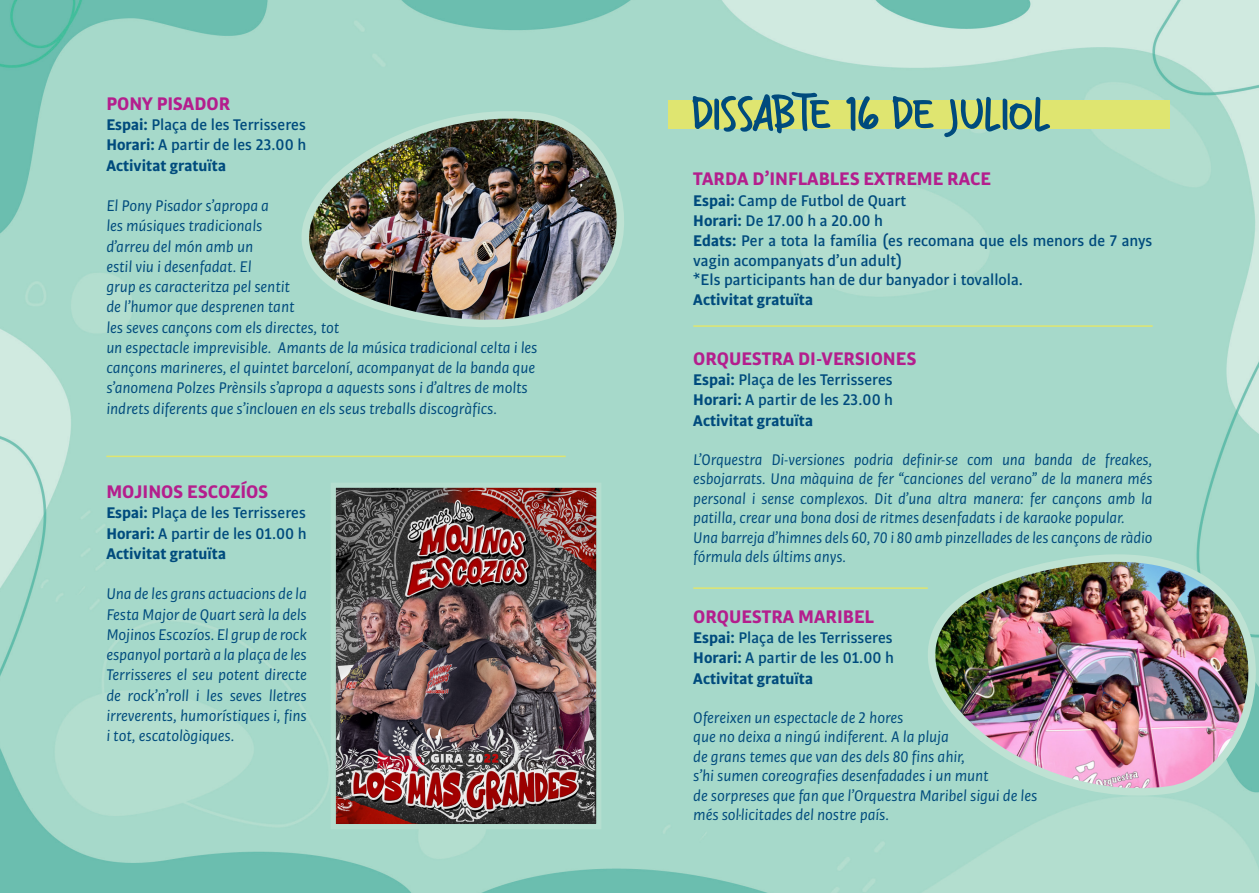
<style>
.page{position:relative;width:1259px;height:893px;background:#fff}
.page>*{position:absolute;margin:0;border:0;box-sizing:border-box;transform-origin:0 0}
.t1{font:700 19.5px "Bulo";color:#b41e8d}
.t2{font:italic 16.5px/20.2px "Bulo";color:#004b7d}
.t3{font:500 16.5px/19.5px "Bulo";color:#004b7d}
.t4{font:700 16.5px "Bulo";color:#004b7d}
.s1{font-weight:700}
</style>
<div class="page">
<img style="left:0;top:0;width:1259px;height:893px">
<div style="left:668px;top:100px;width:501px;height:29px;background:#dfe570"></div>
<svg style="left:692px;top:92px;width:358px;height:46px"></svg>
<img style="left:788px;top:514px;width:471px;height:301px">
<img style="left:337px;top:489px;width:258px;height:334px">
<div style="left:331px;top:483px;width:270px;height:346px;border:5px solid #b4decf"></div>
<hr style="left:106px;top:456px;width:460px;height:1px;background:#dfe570">
<hr style="left:693px;top:325px;width:459px;height:2px;background:#dfe570">
<hr style="left:693px;top:587px;width:234px;height:2px;background:#dfe570">
<img style="left:164px;top:94px;width:517px;height:269px">
<p class="t1" style="left:106px;top:91px;width:125px">PONY PISADOR</p>
<p class="t3" style="left:106px;top:114px;width:201px"><span class="s1">Espai:</span> Plaça de les Terrisseres</p>
<p class="t3" style="left:106px;top:135px;width:201px"><span class="s1">Horari:</span> A partir de les 23.00 h</p>
<p class="t4" style="left:106px;top:154px;width:121px">Activitat gratuïta</p>
<p class="t2" style="left:106px;top:195px;width:432px">El Pony Pisador s’apropa a<br>les músiques tradicionals<br>d’arreu del món amb un<br>estil viu i desenfadat. El<br>grup es caracteritza pel sentit<br>de l’humor que desprenen tant<br>les seves cançons com els directes, tot<br>un espectacle imprevisible. Amants de la música tradicional celta i les cançons marineres, el quintet barceloní, acompanyat de la banda que s’anomena Polzes Prènsils s’apropa a aquests sons i d’altres de molts indrets diferents que s’inclouen en els seus treballs discogràfics.</p>
<p class="t1" style="left:106px;top:479px;width:163px">MOJINOS ESCOZÍOS</p>
<p class="t3" style="left:106px;top:503px;width:201px"><span class="s1">Espai:</span> Plaça de les Terrisseres</p>
<p class="t3" style="left:106px;top:523px;width:202px"><span class="s1">Horari:</span> A partir de les 01.00 h</p>
<p class="t4" style="left:106px;top:543px;width:121px">Activitat gratuïta</p>
<p class="t2" style="left:106px;top:583px;width:202px;text-align:justify">Una de les grans actuacions de la Festa Major de Quart serà la dels Mojinos Escozíos. El grup de rock espanyol portarà a la plaça de les Terrisseres el seu potent directe de rock’n’roll i les seves lletres irreverents, humorístiques i, fins i tot, escatològiques.</p>
<p class="t1" style="left:693px;top:166px;width:299px">TARDA D’INFLABLES EXTREME RACE</p>
<p class="t3" style="left:693px;top:190px;width:215px"><span class="s1">Espai:</span> Camp de Futbol de Quart</p>
<p class="t3" style="left:693px;top:210px;width:191px"><span class="s1">Horari:</span> De 17.00 h a 20.00 h</p>
<p class="t3" style="left:693px;top:231px;width:460px"><span class="s1">Edats:</span> Per a tota la família (es recomana que els menors de 7 anys vagin acompanyats d’un adult)</p>
<p class="t3" style="left:693px;top:270px;width:331px">*Els participants han de dur banyador i tovallola.</p>
<p class="t4" style="left:693px;top:289px;width:121px">Activitat gratuïta</p>
<p class="t1" style="left:693px;top:346px;width:224px">ORQUESTRA DI-VERSIONES</p>
<p class="t3" style="left:693px;top:369px;width:201px"><span class="s1">Espai:</span> Plaça de les Terrisseres</p>
<p class="t3" style="left:693px;top:390px;width:201px"><span class="s1">Horari:</span> A partir de les 23.00 h</p>
<p class="t4" style="left:693px;top:409px;width:121px">Activitat gratuïta</p>
<p class="t2" style="left:693px;top:449px;width:461px;line-height:19.5px;text-align:justify">L’Orquestra Di-versiones podria definir-se com una banda de freakes, esbojarrats. Una màquina de fer “canciones del verano” de la manera més personal i sense complexos. Dit d’una altra manera: fer cançons amb la patilla, crear una bona dosi de ritmes desenfadats i de karaoke popular.</p>
<p class="t2" style="left:693px;top:527px;width:460px;line-height:19.5px">Una barreja d’himnes dels 60, 70 i 80 amb pinzellades de les cançons de ràdio fórmula dels últims anys.</p>
<p class="t1" style="left:693px;top:604px;width:182px">ORQUESTRA MARIBEL</p>
<p class="t3" style="left:693px;top:627px;width:201px"><span class="s1">Espai:</span> Plaça de les Terrisseres</p>
<p class="t3" style="left:693px;top:648px;width:202px"><span class="s1">Horari:</span> A partir de les 01.00 h</p>
<p class="t4" style="left:693px;top:667px;width:121px">Activitat gratuïta</p>
<p class="t2" style="left:693px;top:707px;width:345px;line-height:19.5px">Ofereixen un espectacle de 2 hores<br>que no deixa a ningú indiferent. A la pluja<br>de grans temes que van des dels 80 fins ahir,<br>s’hi sumen coreografies desenfadades i un munt<br>de sorpreses que fan que l’Orquestra Maribel sigui de les més sol·licitades del nostre país.</p>
</div>
